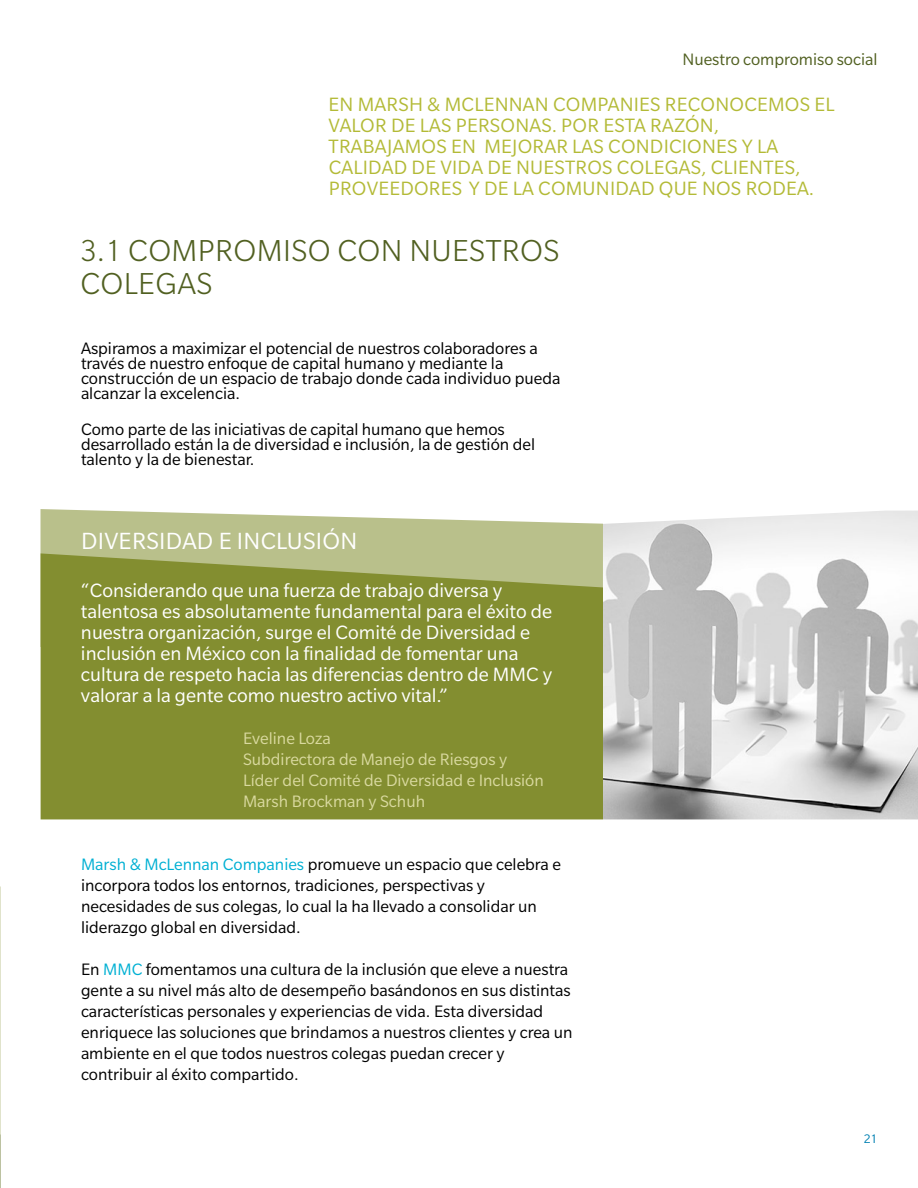
<style>
.page{position:relative;width:918px;height:1188px;background:#fff}
.page>*{position:absolute;margin:0;border:0;box-sizing:border-box;transform-origin:0 0}
.t1{font:300 33px/33px "Slate Pro";letter-spacing:.01em;color:#516021}
.t2{font:25.5px "Slate Pro";letter-spacing:.01em;color:#fff}
.t3{font:21px/21px "Slate Pro";color:#fff}
.t4{font:21px/21px "Slate Pro";letter-spacing:.01em;color:#b3ba36}
.t5{font:18px/21px "Slate Pro";color:#000}
.t6{font:18px/21px "Slate Pro";color:#d9d99f}
.t7{font:18px "Slate Pro";color:#516021}
.t8{font:13.5px "Slate Pro";color:#0080b2}
.s1{color:#00b0d3}
</style>
<div class="page">
<img style="left:0;top:0;width:1px;height:1188px">
<svg style="left:40px;top:509px;width:563px;height:138px;fill:#b9c08b"></svg>
<div style="left:41px;top:553px;width:562px;height:266px;background:#838e30"></div>
<img style="left:603px;top:511px;width:315px;height:308px">
<p class="t7" style="left:682px;top:49px;width:197px">Nuestro compromiso social</p>
<p class="t4" style="left:329px;top:94px;width:507px">EN MARSH &amp; MCLENNAN COMPANIES RECONOCEMOS EL VALOR DE LAS PERSONAS. POR ESTA RAZÓN, TRABAJAMOS EN MEJORAR LAS CONDICIONES Y LA CALIDAD DE VIDA DE NUESTROS COLEGAS, CLIENTES, PROVEEDORES Y DE LA COMUNIDAD QUE NOS RODEA.</p>
<h1 class="t1" style="left:80px;top:234px;width:481px">3.1 COMPROMISO CON NUESTROS<br>COLEGAS</h1>
<p class="t5" style="left:81px;top:340px;width:481px;line-height:15px">Aspiramos a maximizar el potencial de nuestros colaboradores a través de nuestro enfoque de capital humano y mediante la construcción de un espacio de trabajo donde cada individuo pueda alcanzar la excelencia.</p>
<p class="t5" style="left:81px;top:421px;width:456px;line-height:15px">Como parte de las iniciativas de capital humano que hemos desarrollado están la de diversidad e inclusión, la de gestión del talento y la de bienestar.</p>
<h2 class="t2" style="left:81px;top:527px;width:278px">DIVERSIDAD E INCLUSIÓN</h2>
<p class="t3" style="left:81px;top:579px;width:473px">“Considerando que una fuerza de trabajo diversa y talentosa es absolutamente fundamental para el éxito de nuestra organización, surge el Comité de Diversidad e inclusión en México con la finalidad de fomentar una cultura de respeto hacia las diferencias dentro de MMC y valorar a la gente como nuestro activo vital.”</p>
<p class="t6" style="left:243px;top:727px;width:302px">Eveline Loza<br>Subdirectora de Manejo de Riesgos y<br>Líder del Comité de Diversidad e Inclusión<br>Marsh Brockman y Schuh</p>
<p class="t5" style="left:81px;top:853px;width:481px"><span class="s1">Marsh &amp; McLennan Companies</span> promueve un espacio que celebra e incorpora todos los entornos, tradiciones, perspectivas y necesidades de sus colegas, lo cual la ha llevado a consolidar un liderazgo global en diversidad.</p>
<p class="t5" style="left:81px;top:958px;width:493px">En <span class="s1">MMC</span> fomentamos una cultura de la inclusión que eleve a nuestra gente a su nivel más alto de desempeño basándonos en sus distintas características personales y experiencias de vida. Esta diversidad enriquece las soluciones que brindamos a nuestros clientes y crea un ambiente en el que todos nuestros colegas puedan crecer y contribuir al éxito compartido.</p>
<p class="t8" style="left:864px;top:1132px;width:15px">21</p>
</div>
